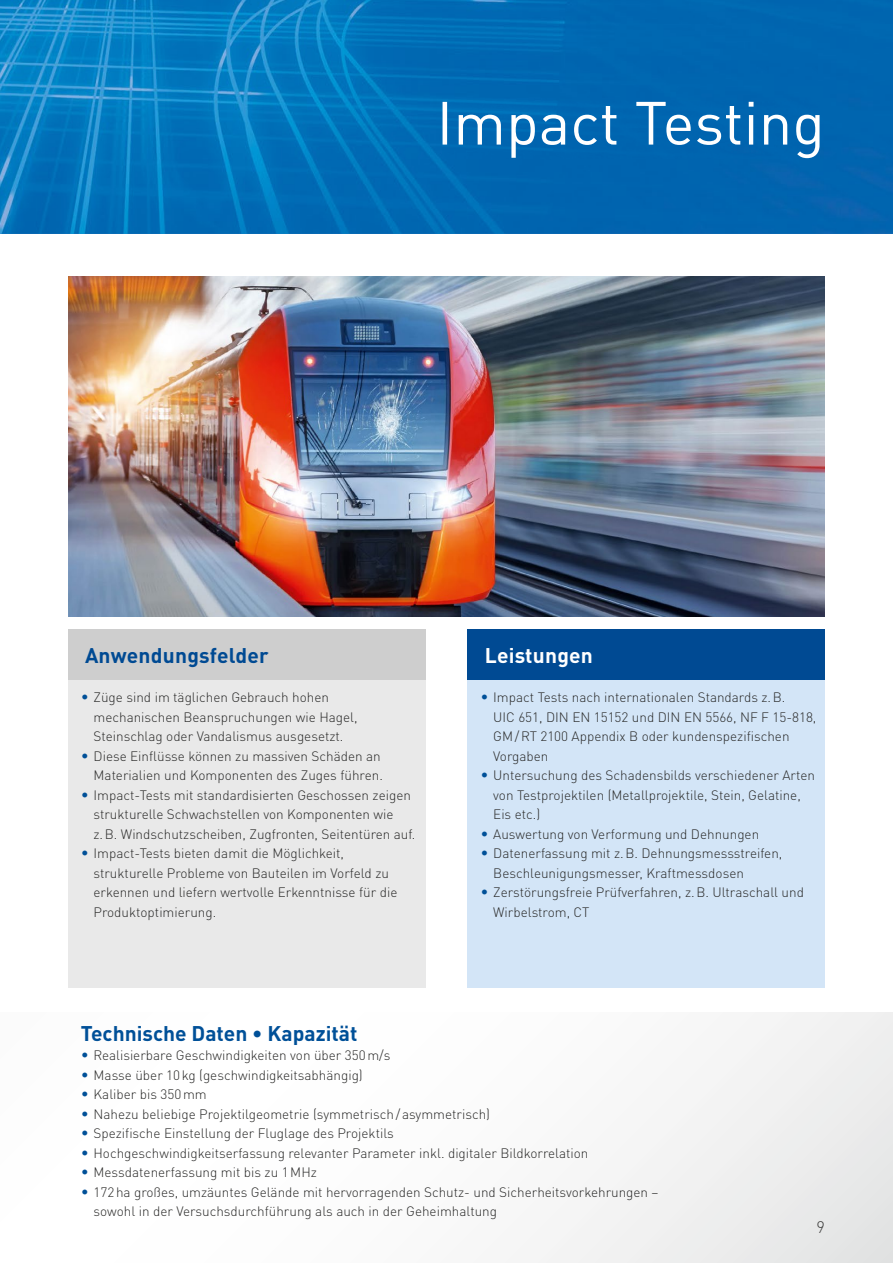
<style>
.page{position:relative;width:893px;height:1263px;background:#fff}
.page>*{position:absolute;margin:0;border:0;box-sizing:border-box;transform-origin:0 0}
.t1{font:700 21px "DINOT";color:#005098}
.t2{font:700 21px "DINOT";letter-spacing:.01em;color:#004a93}
.t3{font:700 21px "DINOT";letter-spacing:.01em;color:#fff}
.t4{font:300 16.5px "DINOT";color:#3b3b3a}
.t5{font:300 13.5px/19.5px "DINOT";color:#282827}
.s1{font-size:15px;color:#005098}
</style>
<div class="page">
<div style="left:0;top:1012px;width:893px;height:251px;background:linear-gradient(to right,#fff,#eee)"></div>
<img style="left:0;top:0;width:893px;height:234px">
<img style="left:443px;top:102px;width:376px;height:56px">
<img style="left:68px;top:276px;width:757px;height:341px">
<div style="left:468px;top:629px;width:357px;height:51px;background:#004a93"></div>
<div style="left:68px;top:629px;width:357px;height:51px;background:#cecece"></div>
<div style="left:68px;top:680px;width:357px;height:307px;background:#e9e9e9"></div>
<div style="left:468px;top:680px;width:357px;height:307px;background:#d3e5f7"></div>
<h1 class="t2" style="left:85px;top:642px;width:185px">Anwendungsfelder</h1>
<h1 class="t3" style="left:485px;top:642px;width:110px">Leistungen</h1>
<p class="t5" style="left:94px;top:687px;width:266px;text-indent:-13px"><span class="s1">•</span> Züge sind im täglichen Gebrauch hohen mechanischen Beanspruchungen wie Hagel,<br>Steinschlag oder Vandalismus ausgesetzt.</p>
<p class="t5" style="left:81px;top:746px;width:304px;text-align:right"><span class="s1">•</span> Diese Einflüsse können zu massiven Schäden an<br>Materialien und Komponenten des Zuges führen.</p>
<p class="t5" style="left:94px;top:785px;width:323px;text-indent:-13px"><span class="s1">•</span> Impact-Tests mit standardisierten Geschossen zeigen strukturelle Schwachstellen von Komponenten wie<br>z. B. Windschutzscheiben, Zugfronten, Seitentüren auf.</p>
<p class="t5" style="left:94px;top:843px;width:305px;text-indent:-13px"><span class="s1">•</span> Impact-Tests bieten damit die Möglichkeit, strukturelle Probleme von Bauteilen im Vorfeld zu erkennen und liefern wertvolle Erkenntnisse für die Produktoptimierung.</p>
<p class="t5" style="left:493px;top:687px;width:325px;text-indent:-13px"><span class="s1">•</span> Impact Tests nach internationalen Standards z. B.<br>UIC 651, DIN EN 15152 und DIN EN 5566, NF F 15-818, GM / RT 2100 Appendix B oder kundenspezifischen Vorgaben</p>
<p class="t5" style="left:493px;top:765px;width:323px;text-indent:-13px"><span class="s1">•</span> Untersuchung des Schadensbilds verschiedener Arten von Testprojektilen (Metallprojektile, Stein, Gelatine,<br>Eis etc.)</p>
<p class="t5" style="left:480px;top:824px;width:280px"><span class="s1">•</span> Auswertung von Verformung und Dehnungen</p>
<p class="t5" style="left:493px;top:843px;width:291px;text-indent:-13px"><span class="s1">•</span> Datenerfassung mit z. B. Dehnungsmessstreifen,<br>Beschleunigungsmesser, Kraftmessdosen</p>
<p class="t5" style="left:493px;top:882px;width:312px;text-indent:-13px"><span class="s1">•</span> Zerstörungsfreie Prüfverfahren, z. B. Ultraschall und<br>Wirbelstrom, CT</p>
<h1 class="t1" style="left:81px;top:1019px;width:278px">Technische Daten • Kapazität</h1>
<p class="t5" style="left:81px;top:1046px;width:311px"><span class="s1">•</span> Realisierbare Geschwindigkeiten von über 350 m/s</p>
<p class="t5" style="left:81px;top:1065px;width:283px"><span class="s1">•</span> Masse über 10 kg (geschwindigkeitsabhängig)</p>
<p class="t5" style="left:81px;top:1085px;width:127px"><span class="s1">•</span> Kaliber bis 350 mm</p>
<p class="t5" style="left:81px;top:1104px;width:411px"><span class="s1">•</span> Nahezu beliebige Projektilgeometrie (symmetrisch / asymmetrisch)</p>
<p class="t5" style="left:81px;top:1124px;width:315px"><span class="s1">•</span> Spezifische Einstellung der Fluglage des Projektils</p>
<p class="t5" style="left:81px;top:1143px;width:509px"><span class="s1">•</span> Hochgeschwindigkeitserfassung relevanter Parameter inkl. digitaler Bildkorrelation</p>
<p class="t5" style="left:81px;top:1163px;width:238px"><span class="s1">•</span> Messdatenerfassung mit bis zu 1 MHz</p>
<p class="t5" style="left:94px;top:1182px;width:566px;text-indent:-13px"><span class="s1">•</span> 172 ha großes, umzäuntes Gelände mit hervorragenden Schutz- und Sicherheitsvorkehrungen – sowohl in der Versuchsdurchführung als auch in der Geheimhaltung</p>
<p class="t4" style="left:816px;top:1217px;width:10px">9</p>
</div>
